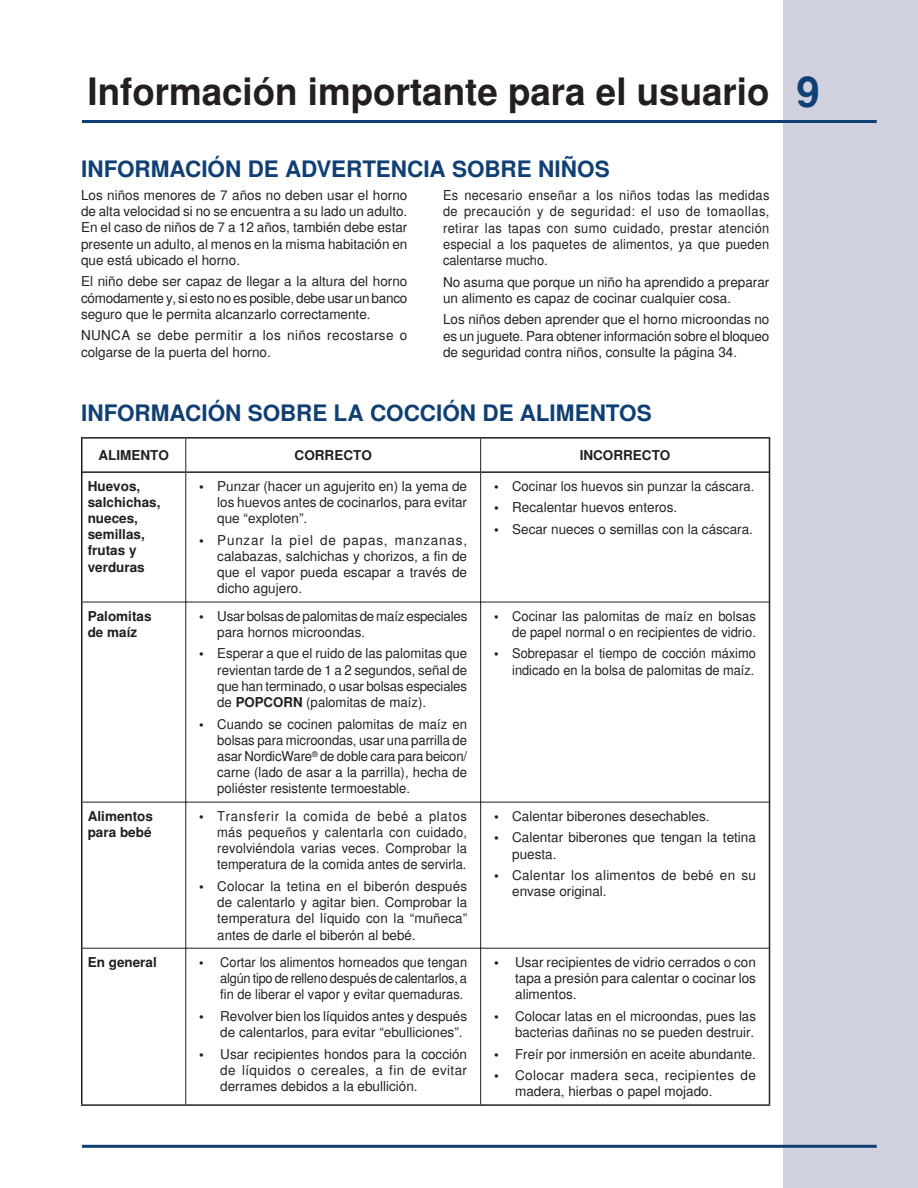
<style>
.page{position:relative;width:918px;height:1188px;background:#fff}
.page>*{position:absolute;margin:0;border:0;box-sizing:border-box;transform-origin:0 0}
.t1{font:700 37.5px "Helvetica";color:#231f20}
.t2{font:700 22.5px "Helvetica";color:#103f74}
.t3{font:13.5px/16.2px "Helvetica";color:#231f20;text-align:justify}
.t4{font:13.5px/16.2px "Helvetica";color:#231f20;text-align:justify;scale:.95 1}
.t5{font:13.5px/16.2px "Helvetica";color:#231f20;text-align:right;scale:.96 1}
.t6{font:700 13.5px/16.2px "Helvetica";color:#231f20}
.t7{font:13.5px/16.2px "Helvetica";letter-spacing:.025em;color:#231f20}
.t8{font:13.5px/16.2px "Helvetica";letter-spacing:-.02em;color:#231f20}
.t9{font:13.5px/16.2px "Helvetica";letter-spacing:.03em;color:#231f20}
.t10{font:13.5px/16.2px "Helvetica";letter-spacing:.02em;color:#231f20}
.s1{font-size:42px;color:#103f74}
.s2{font-weight:700}
</style>
<div class="page">
<div style="left:783px;top:0;width:135px;height:1188px;background:#d0d1df"></div>
<hr style="left:82px;top:120px;width:795px;height:3px;background:#103f74">
<hr style="left:82px;top:1145px;width:795px;height:3px;background:#103f74">
<hr style="left:81px;top:437px;width:105px;height:2px;background:#231f20">
<hr style="left:81px;top:439px;width:1px;height:32px;background:#231f20">
<hr style="left:481px;top:437px;width:289px;height:2px;background:#231f20">
<hr style="left:769px;top:439px;width:1px;height:32px;background:#231f20">
<hr style="left:81px;top:473px;width:1px;height:129px;background:#231f20">
<hr style="left:81px;top:602px;width:1px;height:200px;background:#231f20">
<hr style="left:81px;top:802px;width:1px;height:146px;background:#231f20">
<hr style="left:81px;top:948px;width:1px;height:156px;background:#231f20">
<hr style="left:186px;top:437px;width:295px;height:2px;background:#231f20">
<hr style="left:186px;top:471px;width:294px;height:2px;background:#231f20">
<hr style="left:769px;top:473px;width:1px;height:129px;background:#231f20">
<hr style="left:769px;top:602px;width:1px;height:200px;background:#231f20">
<hr style="left:769px;top:802px;width:1px;height:146px;background:#231f20">
<hr style="left:769px;top:948px;width:1px;height:156px;background:#231f20">
<hr style="left:81px;top:471px;width:104px;height:2px;background:#231f20">
<hr style="left:481px;top:471px;width:289px;height:2px;background:#231f20">
<hr style="left:185px;top:472px;width:1px;height:130px;background:#231f20">
<hr style="left:480px;top:472px;width:1px;height:130px;background:#231f20">
<hr style="left:185px;top:602px;width:1px;height:200px;background:#231f20">
<hr style="left:480px;top:602px;width:1px;height:200px;background:#231f20">
<hr style="left:185px;top:803px;width:1px;height:145px;background:#231f20">
<hr style="left:480px;top:803px;width:1px;height:145px;background:#231f20">
<hr style="left:185px;top:949px;width:1px;height:155px;background:#231f20">
<hr style="left:480px;top:949px;width:1px;height:155px;background:#231f20">
<hr style="left:185px;top:439px;width:1px;height:33px;background:#231f20">
<hr style="left:480px;top:439px;width:1px;height:33px;background:#231f20">
<hr style="left:82px;top:948px;width:687px;height:1px;background:#231f20">
<hr style="left:82px;top:602px;width:687px;height:1px;background:#231f20">
<hr style="left:82px;top:802px;width:687px;height:1px;background:#231f20">
<hr style="left:81px;top:1104px;width:689px;height:2px;background:#231f20">
<h1 class="t1" style="left:87px;top:77px;width:734px">Información importante para el usuario <span class="s1">9</span></h1>
<h2 class="t2" style="left:81px;top:161px;width:530px">INFORMACIÓN DE ADVERTENCIA SOBRE NIÑOS</h2>
<p class="t3" style="left:81px;top:188px;width:328px">Los niños menores de 7 años no deben usar el horno de alta velocidad si no se encuentra a su lado un adulto.<br>En el caso de niños de 7 a 12 años, también debe estar presente un adulto, al menos en la misma habitación en que está ubicado el horno.</p>
<p class="t3" style="left:81px;top:275px;width:328px">El niño debe ser capaz de llegar a la altura del horno cómodamente y, si esto no es posible, debe usar un banco seguro que le permita alcanzarlo correctamente.</p>
<p class="t7" style="left:81px;top:329px;width:328px">NUNCA se debe permitir a los niños recostarse o colgarse de la puerta del horno.</p>
<p class="t4" style="left:443px;top:189px;width:345px">Es necesario enseñar a los niños todas las medidas de precaución y de seguridad: el uso de tomaollas, retirar las tapas con sumo cuidado, prestar atención especial a los paquetes de alimentos, ya que pueden calentarse mucho.</p>
<p class="t3" style="left:443px;top:275px;width:328px">No asuma que porque un niño ha aprendido a preparar un alimento es capaz de cocinar cualquier cosa.</p>
<p class="t3" style="left:443px;top:313px;width:328px">Los niños deben aprender que el horno microondas no es un juguete. Para obtener información sobre el bloqueo de seguridad contra niños, consulte la página 34.</p>
<h2 class="t2" style="left:81px;top:405px;width:572px">INFORMACIÓN SOBRE LA COCCIÓN DE ALIMENTOS</h2>
<p class="t6" style="left:99px;top:448px;width:72px">ALIMENTO</p>
<p class="t6" style="left:295px;top:448px;width:79px">CORRECTO</p>
<p class="t6" style="left:580px;top:448px;width:92px">INCORRECTO</p>
<p class="t6" style="left:88px;top:479px;width:74px">Huevos, salchichas, nueces, semillas, frutas y verduras</p>
<p class="t3" style="left:217px;top:479px;width:251px;text-indent:-18px">• Punzar (hacer un agujerito en) la yema de los huevos antes de cocinarlos, para evitar que “exploten”.</p>
<p class="t3" style="left:494px;top:479px;width:262px">• Cocinar los huevos sin punzar la cáscara.</p>
<p class="t3" style="left:494px;top:501px;width:185px">• Recalentar huevos enteros.</p>
<p class="t3" style="left:494px;top:522px;width:260px">• Secar nueces o semillas con la cáscara.</p>
<p class="t3" style="left:217px;top:533px;width:251px;text-indent:-18px">• Punzar la piel de papas, manzanas, calabazas, salchichas y chorizos, a fin de que el vapor pueda escapar a través de dicho agujero.</p>
<p class="t6" style="left:88px;top:609px;width:65px">Palomitas de maíz</p>
<p class="t8" style="left:217px;top:609px;width:252px;text-indent:-18px">• Usar bolsas de palomitas de maíz especiales para hornos microondas.</p>
<p class="t3" style="left:217px;top:647px;width:251px;text-indent:-18px">• Esperar a que el ruido de las palomitas que revientan tarde de 1 a 2 segundos, señal de que han terminado, o usar bolsas especiales de <span class="s2">POPCORN</span> (palomitas de maíz).</p>
<p class="t3" style="left:217px;top:717px;width:251px;text-indent:-18px">• Cuando se cocinen palomitas de maíz en bolsas para microondas, usar una parrilla de asar NordicWare<sup>®</sup> de doble cara para beicon/ carne (lado de asar a la parrilla), hecha de poliéster resistente termoestable.</p>
<p class="t6" style="left:88px;top:809px;width:67px">Alimentos para bebé</p>
<p class="t5" style="left:217px;top:809px;width:262px;text-align:justify;text-indent:-18px">• Transferir la comida de bebé a platos más pequeños y calentarla con cuidado, revolviéndola varias veces. Comprobar la temperatura de la comida antes de servirla.</p>
<p class="t3" style="left:217px;top:879px;width:251px;text-indent:-18px">• Colocar la tetina en el biberón después de calentarlo y agitar bien. Comprobar la temperatura del líquido con la “muñeca” antes de darle el biberón al bebé.</p>
<p class="t6" style="left:88px;top:955px;width:71px">En general</p>
<p class="t4" style="left:220px;top:955px;width:261px;text-indent:-21px">• Cortar los alimentos horneados que tengan algún tipo de relleno después de calentarlos, a fin de liberar el vapor y evitar quemaduras.</p>
<p class="t3" style="left:220px;top:1009px;width:248px;text-indent:-21px">• Revolver bien los líquidos antes y después de calentarlos, para evitar “ebulliciones”.</p>
<p class="t3" style="left:220px;top:1047px;width:248px;text-indent:-21px">• Usar recipientes hondos para la cocción de líquidos o cereales, a fin de evitar derrames debidos a la ebullición.</p>
<p class="t5" style="left:494px;top:609px;width:274px">• Cocinar las palomitas de maíz en bolsas de papel normal o en recipientes de vidrio.</p>
<p class="t4" style="left:494px;top:647px;width:277px;text-align:right">• Sobrepasar el tiempo de cocción máximo indicado en la bolsa de palomitas de maíz.</p>
<p class="t3" style="left:494px;top:809px;width:217px">• Calentar biberones desechables.</p>
<p class="t3" style="left:512px;top:831px;width:245px;text-indent:-18px">• Calentar biberones que tengan la tetina puesta.</p>
<p class="t10" style="left:512px;top:869px;width:245px;text-indent:-18px">• Calentar los alimentos de bebé en su envase original.</p>
<p class="t3" style="left:515px;top:955px;width:242px;text-indent:-21px">• Usar recipientes de vidrio cerrados o con tapa a presión para calentar o cocinar los alimentos.</p>
<p class="t3" style="left:494px;top:1009px;width:263px;text-align:right">• Colocar latas en el microondas, pues las bacterias dañinas no se pueden destruir.</p>
<p class="t3" style="left:494px;top:1047px;width:263px">• Freír por inmersión en aceite abundante.</p>
<p class="t9" style="left:515px;top:1069px;width:242px;text-indent:-21px">• Colocar madera seca, recipientes de madera, hierbas o papel mojado.</p>
</div>
